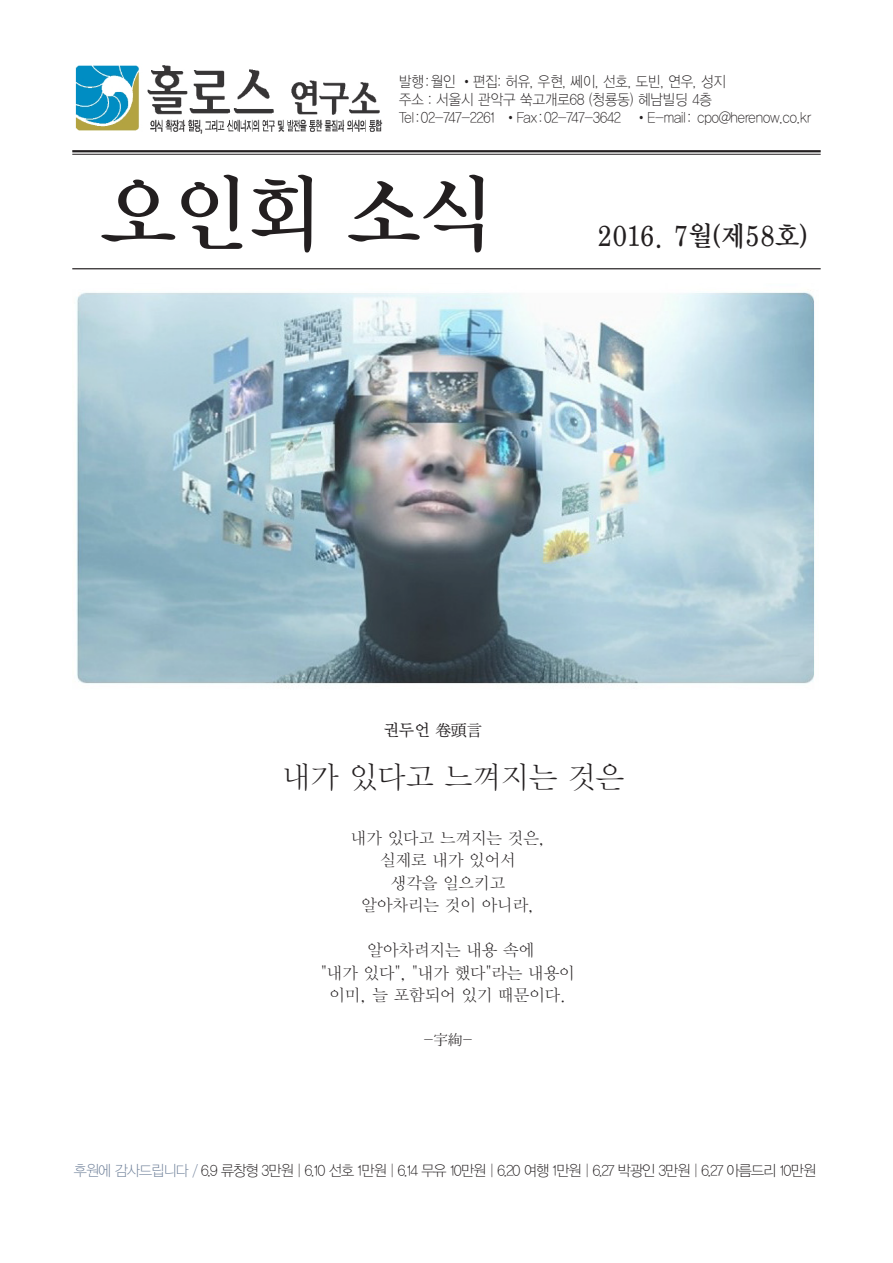
<style>
.page{position:relative;width:893px;height:1263px;background:#fff}
.page>*{position:absolute;margin:0;border:0;box-sizing:border-box;transform-origin:0 0}
.정규{font:81px "YDVC Mjo L";color:#231f20;scale:.95 1}
.정규-2{font:30px "YDVY Mj O31";color:#231f20}
.정규-3{font:27px "YDVC Mjo L";color:#231f20;scale:.9 1}
.정규-4{font:16.5px "YDVY Mj O31";color:#231f20}
.정규-5{font:16.5px "YDVY Mj O33";color:#231f20}
.정규-6{font:15px "YDVYGO11";color:#231f20;scale:.9 1}
.본문{font:15px "YDVYGO11";letter-spacing:-.06em;color:#231f20;scale:.95 1}
.정규-7{font:15px "YDVY Mj O31";color:#231f20}
.s1{color:#6d7f98}
</style>
<div class="page">
<hr style="left:72px;top:150px;width:749px;height:2px;background:#231f20">
<hr style="left:72px;top:154px;width:749px;height:1px;background:#231f20">
<hr style="left:72px;top:268px;width:749px;height:1px;background:#231f20">
<img style="left:75px;top:65px;width:308px;height:69px">
<img style="left:76px;top:290px;width:739px;height:395px">
<p class="정규-6" style="left:399px;top:71px;width:365px">발행 :월인 •편집: 허유, 우현, 쎄이, 선호, 도빈, 연우, 성지</p>
<p class="정규-6" style="left:399px;top:89px;width:349px">주소 : 서울시 관악구 쑥고개로68 (청룡동) 혜남빌딩 4층</p>
<p class="정규-6" style="left:399px;top:107px;width:460px">Tel : 02-747-2261 •Fax : 02-747-3642 •E-mail : cpo@herenow.co.kr</p>
<p class="정규" style="left:100px;top:158px;width:418px">오인회 소식</p>
<p class="정규-3" style="left:597px;top:217px;width:235px">2016. 7월(제58호)</p>
<p class="정규-5" style="left:383px;top:718px;width:100px">권두언 卷頭言</p>
<p class="정규-2" style="left:282px;top:757px;width:343px">내가 있다고 느껴지는 것은</p>
<p class="정규-4" style="left:351px;top:827px;width:196px">내가 있다고 느껴지는 것은,</p>
<p class="정규-4" style="left:380px;top:849px;width:137px">실제로 내가 있어서</p>
<p class="정규-4" style="left:391px;top:872px;width:116px">생각을 일으키고</p>
<p class="정규-4" style="left:362px;top:894px;width:174px">알아차리는 것이 아니라,</p>
<p class="정규-4" style="left:368px;top:939px;width:168px">알아차려지는 내용 속에</p>
<p class="정규-4" style="left:321px;top:962px;width:255px">"내가 있다", "내가 했다"라는 내용이</p>
<p class="정규-4" style="left:329px;top:984px;width:239px">이미, 늘 포함되어 있기 때문이다.</p>
<p class="정규-7" style="left:423px;top:1029px;width:51px">-宇絢-</p>
<p class="본문" style="left:74px;top:1160px;width:783px"><span class="s1">후원에 감사드립니다 /</span> 6.9 류창형 3만원 | 6.10 선호 1만원 | 6.14 무유 10만원 | 6.20 여행 1만원 | 6.27 박광인 3만원 | 6.27 아름드리 10만원</p>
</div>
